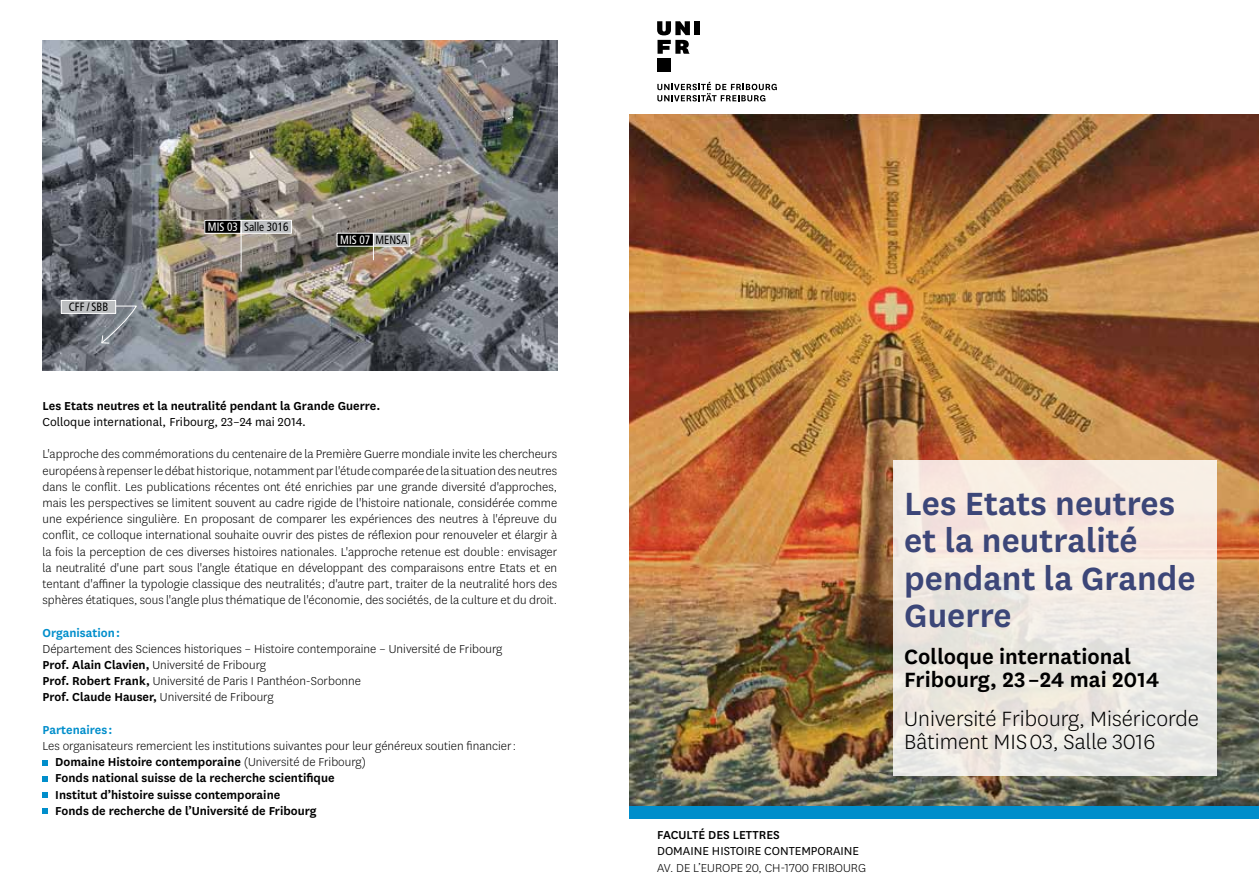
<style>
.page{position:relative;width:1259px;height:893px;background:#fff}
.page>*{position:absolute;margin:0;border:0;box-sizing:border-box;transform-origin:0 0}
.t1{font:600 37.65px "National Uni Fr";color:#3c4678}
.t2{font:600 37.5px/37.5px "National Uni Fr";color:#3c4678}
.t3{font:300 24.15px/23.5px "National Uni Fr";color:#000}
.t4{font:600 24.15px/23.5px "National Uni Fr";color:#000}
.t5{font:300 13.5px/16.2px "National Uni Fr";color:#000;text-align:justify}
.t6{font:600 13.5px/16.2px "National Uni Fr";color:#000}
.t7{font:13.5px "National Uni Fr";color:#000}
.t8{font:600 13.5px "National Uni Fr";color:#008ecb}
.t9{font:500 13.5px "National Uni Fr";color:#000}
.t10{font:condensed 12px "Frutiger LT Std";color:#000;scale:.93 1}
.t11{font:condensed 12px "Frutiger LT Std";color:#fff;scale:.93 1}
.s1{color:#000}
.s2{font-weight:600}
.s3{font-weight:300}
</style>
<div class="page">
<img style="left:629px;top:114px;width:630px;height:692px">
<svg style="left:657px;top:82px;width:120px;height:19px"></svg>
<div style="left:694px;top:21px;width:6px;height:14px;background:#000"></div>
<div style="left:657px;top:58px;width:14px;height:14px;background:#000"></div>
<svg style="left:657px;top:21px;width:33px;height:33px"></svg>
<div style="left:629px;top:806px;width:630px;height:12px;background:#008ecb"></div>
<div style="left:893px;top:460px;width:323px;height:316px;background:linear-gradient(to bottom,#f9ebe1,#e6e7e3)"></div>
<svg style="left:43px;top:760px;width:5px;height:5px"></svg>
<svg style="left:43px;top:776px;width:5px;height:5px"></svg>
<svg style="left:43px;top:792px;width:5px;height:5px"></svg>
<svg style="left:43px;top:809px;width:5px;height:5px"></svg>
<img style="left:43px;top:41px;width:514px;height:329px">
<div style="left:337px;top:233px;width:36px;height:13px;background:#000"></div>
<div style="left:205px;top:220px;width:36px;height:13px;background:#000"></div>
<div style="left:204px;top:220px;width:37px;height:14px;border:1px solid #fff"></div>
<div style="left:373px;top:233px;width:37px;height:13px;background:#bcbec0"></div>
<div style="left:373px;top:233px;width:37px;height:14px;border:1px solid #fff"></div>
<div style="left:241px;top:220px;width:50px;height:13px;background:#bcbec0"></div>
<div style="left:241px;top:220px;width:51px;height:14px;border:1px solid #fff"></div>
<svg style="left:373px;top:246px;width:1px;height:14px"></svg>
<hr style="left:241px;top:227px;width:1px;height:44px;background:#fff">
<div style="left:61px;top:300px;width:55px;height:13px;background:#bcbec0"></div>
<div style="left:61px;top:300px;width:55px;height:14px;border:1px solid #fff"></div>
<svg style="left:101px;top:305px;width:36px;height:39px"></svg>
<p class="t10" style="left:69px;top:300px;width:44px">CFF / SBB</p>
<p class="t11" style="left:208px;top:220px;width:34px">MIS 03</p>
<p class="t10" style="left:244px;top:220px;width:49px">Salle 3016</p>
<p class="t11" style="left:340px;top:233px;width:74px">MIS 07 <span class="s1">MENSA</span></p>
<p class="t6" style="left:43px;top:397px;width:339px">Les Etats neutres et la neutralité pendant la Grande Guerre.</p>
<p class="t7" style="left:43px;top:413px;width:265px">Colloque international, Fribourg, 23–24 mai 2014.</p>
<p class="t5" style="left:43px;top:446px;width:516px">L'approche des commémorations du centenaire de la Première Guerre mondiale invite les chercheurs européens à repenser le débat historique, notamment par l'étude comparée de la situation des neutres dans le conflit. Les publications récentes ont été enrichies par une grande diversité d'approches, mais les perspectives se limitent souvent au cadre rigide de l'histoire nationale, considérée comme une expérience singulière. En proposant de comparer les expériences des neutres à l'épreuve du conflit, ce colloque international souhaite ouvrir des pistes de réflexion pour renouveler et élargir à la fois la perception de ces diverses histoires nationales. L'approche retenue est double : envisager la neutralité d'une part sous l'angle étatique en développant des comparaisons entre Etats et en tentant d'affiner la typologie classique des neutralités ; d'autre part, traiter de la neutralité hors des sphères étatiques, sous l'angle plus thématique de l'économie, des sociétés, de la culture et du droit.</p>
<p class="t8" style="left:43px;top:623px;width:79px">Organisation :</p>
<p class="t5" style="left:43px;top:640px;width:461px;text-align:left">Département des Sciences historiques – Histoire contemporaine – Université de Fribourg <span class="s2">Prof. Alain Clavien,</span> Université de Fribourg<br><span class="s2">Prof. Robert Frank,</span> Université de Paris I Panthéon-Sorbonne<br><span class="s2">Prof. Claude Hauser,</span> Université de Fribourg</p>
<p class="t8" style="left:43px;top:720px;width:71px">Partenaires :</p>
<p class="t6" style="left:55px;top:737px;width:462px;text-indent:-13px"><span class="s3">Les organisateurs remercient les institutions suivantes pour leur généreux soutien financier :<br></span>Domaine Histoire contemporaine <span class="s3">(Université de Fribourg)<br></span>Fonds national suisse de la recherche scientifique<br>Institut d’histoire suisse contemporaine<br>Fonds de recherche de l’Université de Fribourg</p>
<p class="t9" style="left:657px;top:826px;width:124px">FACULTÉ DES LETTRES</p>
<p class="t7" style="left:657px;top:842px;width:203px">DOMAINE HISTOIRE CONTEMPORAINE</p>
<p class="t5" style="left:657px;top:859px;width:210px">AV. DE L’EUROPE 20, CH-1700 FRIBOURG</p>
<h1 class="t1" style="left:904px;top:477px;width:272px">Les Etats neutres</h1>
<h2 class="t2" style="left:904px;top:519px;width:293px">et la neutralité pendant la Grande<br>Guerre</h2>
<h3 class="t4" style="left:904px;top:643px;width:256px">Colloque international<br>Fribourg, 23 –24 mai 2014</h3>
<h3 class="t3" style="left:904px;top:706px;width:296px">Université Fribourg, Miséricorde<br>Bâtiment MIS 03, Salle 3016</h3>
</div>
